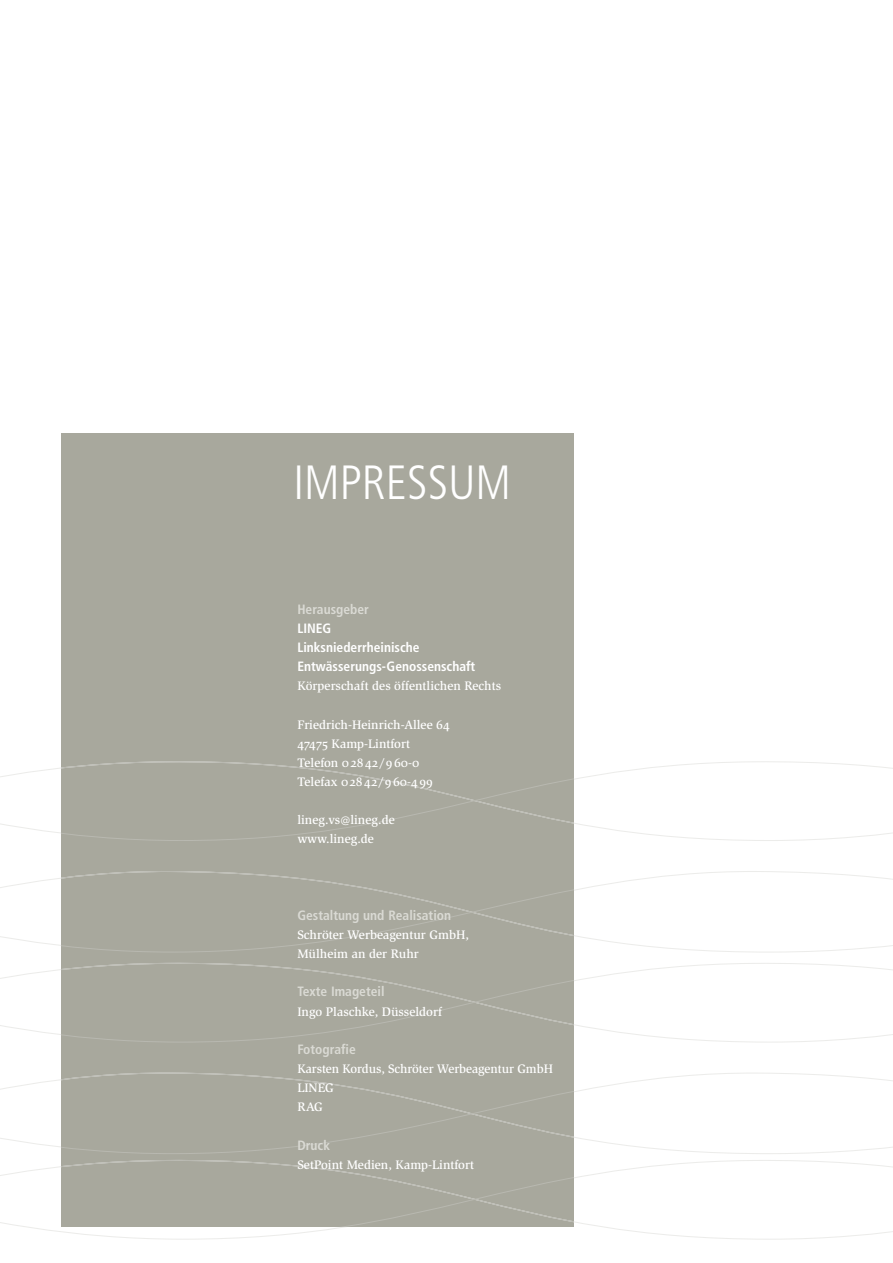
<style>
.page{position:relative;width:893px;height:1263px;background:#fff}
.page>*{position:absolute;margin:0;border:0;box-sizing:border-box;transform-origin:0 0}
.t1{font:300 condensed 48px "Frutiger";color:#fff}
.t2{font:700 condensed 13.5px "Frutiger";color:#dadad4}
.t3{font:700 condensed 13.5px/19.2px "Frutiger";color:#fff}
.t4{font:500 12.75px/19.2px "Slimbach";color:#fff}
.t5{font:500 12.75px/19.2px "Slimbach SC";letter-spacing:.045em;color:#fff}
.s1{font-family:"Slimbach SC"}
.s2{font-family:"Slimbach"}
</style>
<div class="page">
<div style="left:61px;top:433px;width:513px;height:793px;background:#a8a89d"></div>
<svg style="left:0;top:963px;width:893px;height:191px"></svg>
<svg style="left:0;top:761px;width:893px;height:192px"></svg>
<svg style="left:0;top:1160px;width:893px;height:80px"></svg>
<svg style="left:61px;top:962px;width:513px;height:192px"></svg>
<svg style="left:61px;top:761px;width:513px;height:192px"></svg>
<svg style="left:61px;top:1160px;width:513px;height:66px"></svg>
<h1 class="t1" style="left:293px;top:463px;width:219px">IMPRESSUM</h1>
<p class="t2" style="left:297px;top:603px;width:73px">Herausgeber</p>
<p class="t3" style="left:297px;top:619px;width:180px">LINEG<br>Linksniederrheinische<br>Entwässerungs-Genossenschaft</p>
<p class="t4" style="left:297px;top:677px;width:205px">Körperschaft des öffentlichen Rechts</p>
<p class="t4" style="left:297px;top:715px;width:154px">Friedrich-Heinrich-Allee <span class="s1">64<br>47475</span> Kamp-Lintfort</p>
<p class="t5" style="left:297px;top:753px;width:137px"><span class="s2">Telefon</span> 02842/960-0<br><span class="s2">Telefax</span> 02842/960-499</p>
<p class="t4" style="left:297px;top:811px;width:99px">lineg.vs@lineg.de www.lineg.de</p>
<p class="t2" style="left:297px;top:910px;width:155px">Gestaltung und Realisation</p>
<p class="t4" style="left:297px;top:926px;width:173px">Schröter Werbeagentur GmbH,<br>Mülheim an der Ruhr</p>
<p class="t2" style="left:297px;top:986px;width:89px">Texte Imageteil</p>
<p class="t4" style="left:297px;top:1002px;width:146px">Ingo Plaschke, Düsseldorf</p>
<p class="t2" style="left:297px;top:1044px;width:60px">Fotografie</p>
<p class="t4" style="left:297px;top:1060px;width:257px">Karsten Kordus, Schröter Werbeagentur GmbH<br>LINEG<br>RAG</p>
<p class="t2" style="left:297px;top:1139px;width:34px">Druck</p>
<p class="t4" style="left:297px;top:1156px;width:178px">SetPoint Medien, Kamp-Lintfort</p>
</div>
